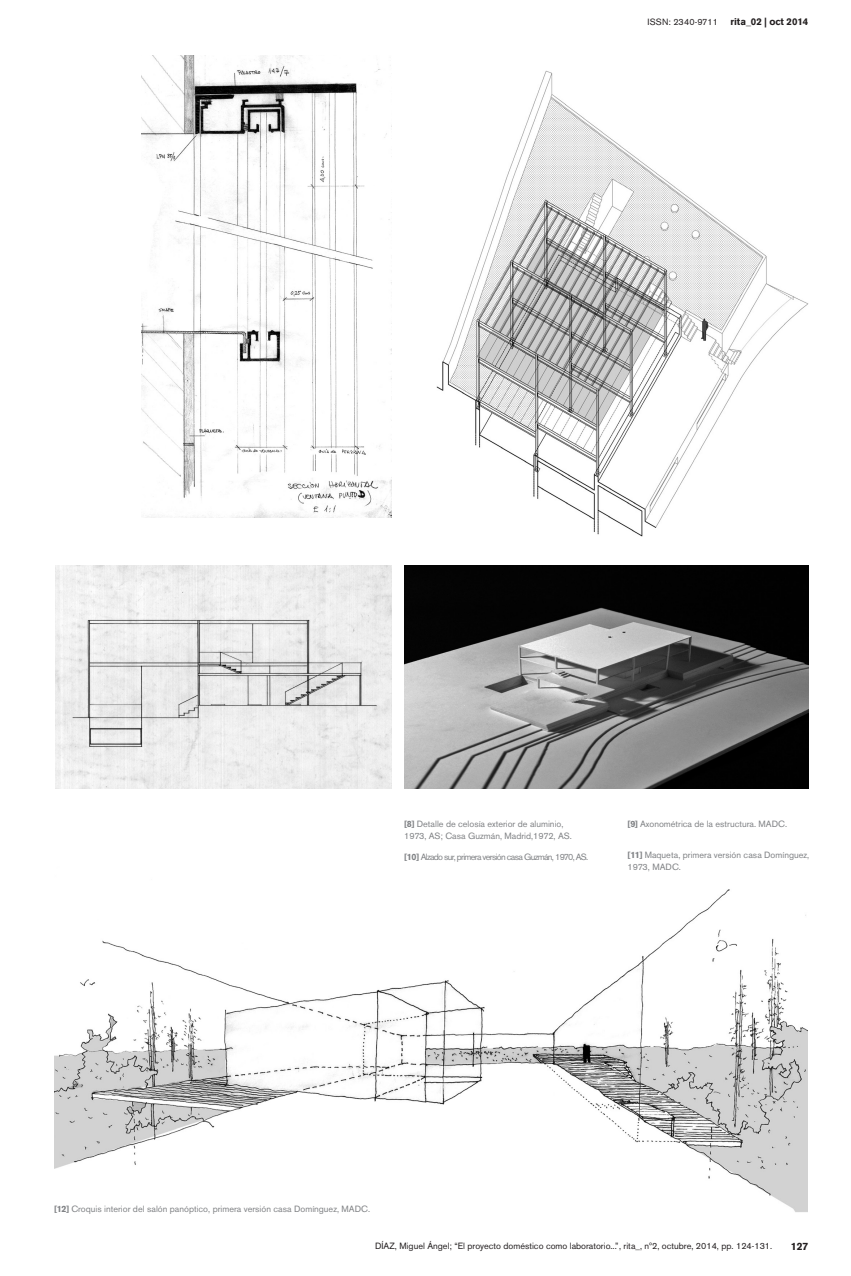
<style>
.page{position:relative;width:851px;height:1276px;background:#fff}
.page>*{position:absolute;margin:0;border:0;box-sizing:border-box;transform-origin:0 0}
.t1{font:700 10.5px "Akzidenz Grotesk BE";color:#231f20}
.t2{font:700 9.75px "Akzidenz Grotesk BE";color:#231f20}
.figuras{font:9px/12px "Akzidenz Grotesk BE";color:#808285}
.t3{font:9px "Akzidenz Grotesk BE";color:#231f20}
.figuras-2{font:9px "Akzidenz Grotesk BE";letter-spacing:-.075em;color:#808285}
.t4{font:9px "Akzidenz Grotesk BE";letter-spacing:.02em;color:#231f20}
.s1{font-weight:700}
</style>
<div class="page">
<img style="left:141px;top:55px;width:250px;height:462px">
<img style="left:437px;top:71px;width:371px;height:465px">
<img style="left:55px;top:565px;width:336px;height:223px">
<img style="left:404px;top:565px;width:404px;height:223px">
<img style="left:54px;top:889px;width:753px;height:323px">
<p class="t4" style="left:647px;top:17px;width:72px">ISSN: 2340-9711</p>
<p class="t2" style="left:730px;top:16px;width:79px">rita_02 | oct 2014</p>
<p class="figuras" style="left:404px;top:817px;width:169px"><span class="s1">[8]</span> Detalle de celosía exterior de aluminio,<br>1973, AS; Casa Guzmán, Madrid,1972, AS.</p>
<p class="figuras" style="left:627px;top:817px;width:161px"><span class="s1">[9]</span> Axonométrica de la estructura. MADC.</p>
<p class="figuras-2" style="left:404px;top:851px;width:185px"><span class="s1">[10]</span> Alzado sur, primera versión casa Guzmán, 1970, AS.</p>
<p class="figuras" style="left:627px;top:849px;width:183px"><span class="s1">[11]</span> Maqueta, primera versión casa Domínguez,<br>1973, MADC.</p>
<p class="figuras" style="left:54px;top:1202px;width:317px"><span class="s1">[12]</span> Croquis interior del salón panóptico, primera versión casa Domínguez, MADC.</p>
<p class="t3" style="left:375px;top:1240px;width:398px">DÍAZ, Miguel Ángel; “El proyecto doméstico como laboratorio...”, rita_, nº2, octubre, 2014, pp. 124-131.</p>
<p class="t1" style="left:790px;top:1240px;width:19px">127</p>
</div>
